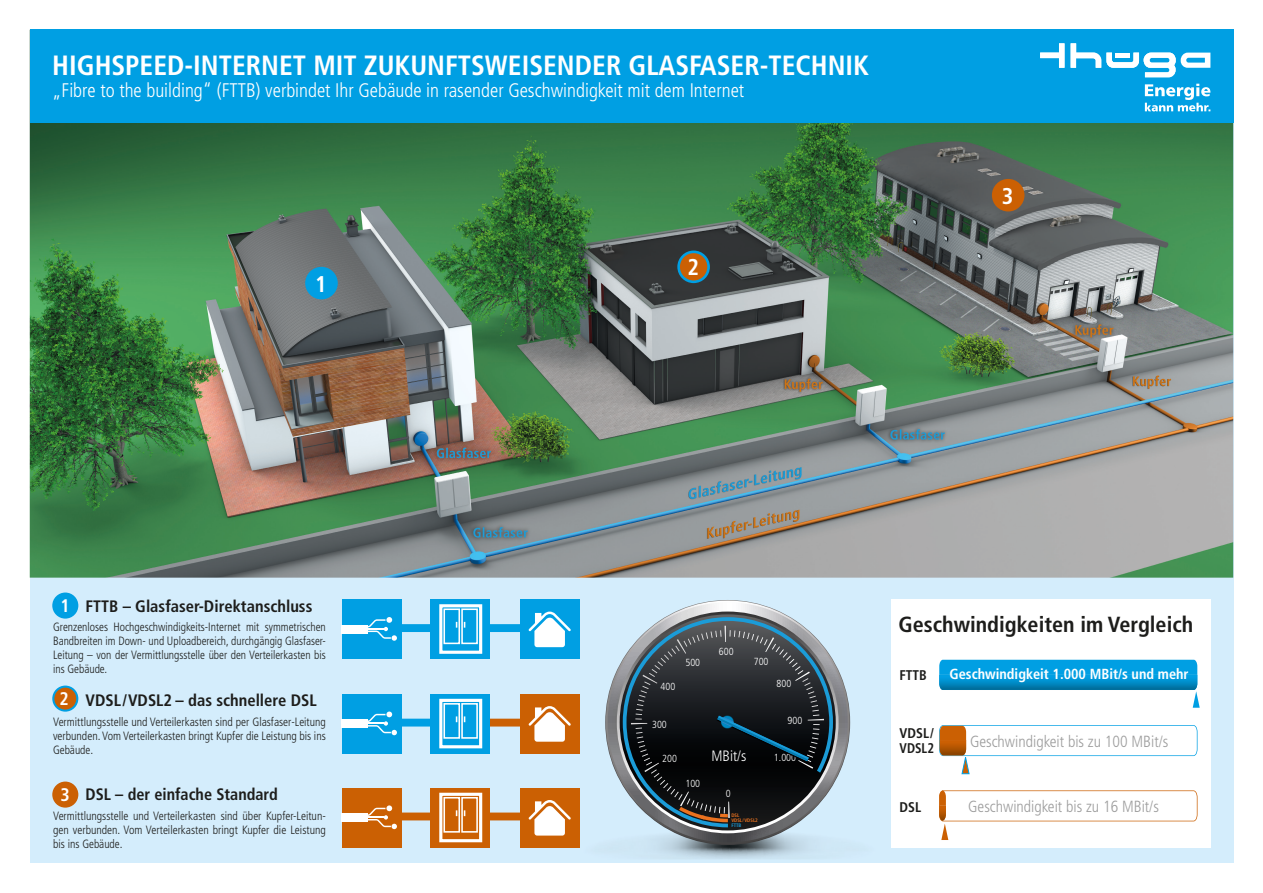
<style>
.page{position:relative;width:1263px;height:893px;background:#fff}
.page>*{position:absolute;margin:0;border:0;box-sizing:border-box;transform-origin:0 0}
.t1{font:700 condensed 27.9px "Frutiger LT Std";color:#fff}
.t2{font:700 condensed 22.8px "Frutiger LT Std";color:#fff}
.t3{font:700 condensed 21.9px "Frutiger LT Std";color:#1d1d1b}
.t4{font:300 condensed 19.65px "Frutiger LT Std";color:#fff}
.t5{font:700 condensed 18.3px "Frutiger LT Std";color:#fff}
.t6{font:700 condensed 16.5px "Frutiger LT Std";color:#1d1d1b}
.t7{font:300 condensed 16.2px "Frutiger LT Std";color:#9d9d9d}
.t8{font:300 condensed 15px "Frutiger LT Std";color:#fff}
.t9{font:700 condensed 14.55px "Frutiger LT Std";color:#fff}
.t10{font:700 condensed 14.1px/14.9px "Frutiger LT Std";color:#1d1d1b}
.t11{font:300 condensed 12px/14.1px "Frutiger LT Std";color:#1d1d1b;text-align:justify}
.t12{font:300 condensed 12px/14.1px "Frutiger LT Std";color:#1d1d1b;text-align:justify;scale:.95 1}
.t13{font:300 condensed 10.2px "Frutiger LT Std";color:#fff}
.t14{font:700 condensed 4.95px/4.9px "Frutiger LT Std";color:#eb721f}
.t15{font:700 condensed 4.95px "Frutiger LT Std";color:#1b9cd8}
</style>
<div class="page">
<div style="left:30px;top:30px;width:1203px;height:833px;background:#d4edfc"></div>
<img style="left:30px;top:123px;width:1203px;height:455px">
<img style="left:653px;top:845px;width:163px;height:14px">
<svg style="left:605px;top:600px;width:245px;height:245px"></svg>
<svg style="left:608px;top:602px;width:240px;height:240px"></svg>
<svg style="left:617px;top:611px;width:221px;height:222px"></svg>
<svg style="left:623px;top:617px;width:210px;height:210px;background:#39434a"></svg>
<div style="left:992px;top:179px;width:32px;height:32px;background:#cb6003;border-radius:50%"></div>
<div style="left:52px;top:782px;width:26px;height:26px;background:#cb6003;border-radius:50%"></div>
<div style="left:679px;top:252px;width:30px;height:30px;background:#cb6003;border-radius:50%"></div>
<div style="left:677px;top:251px;width:33px;height:32px;border:3px solid #009fe3;border-radius:50%"></div>
<div style="left:53px;top:687px;width:24px;height:24px;background:#cb6003;border-radius:50%"></div>
<div style="left:52px;top:686px;width:26px;height:26px;border:2px solid #009fe3;border-radius:50%"></div>
<div style="left:305px;top:267px;width:33px;height:32px;background:#009fe3;border-radius:50%"></div>
<div style="left:399px;top:812px;width:58px;height:8px;background:#cb6003"></div>
<div style="left:464px;top:812px;width:57px;height:8px;background:#cb6003"></div>
<div style="left:341px;top:788px;width:60px;height:60px;background:#cb6003"></div>
<div style="left:430px;top:788px;width:60px;height:60px;background:#cb6003"></div>
<div style="left:520px;top:788px;width:60px;height:60px;background:#cb6003"></div>
<svg style="left:528px;top:800px;width:43px;height:36px"></svg>
<svg style="left:367px;top:805px;width:30px;height:24px"></svg>
<div style="left:341px;top:813px;width:26px;height:9px;background:#fff"></div>
<div style="left:399px;top:719px;width:58px;height:7px;background:#009fe3"></div>
<div style="left:464px;top:719px;width:57px;height:7px;background:#cb6003"></div>
<div style="left:341px;top:694px;width:60px;height:60px;background:#009fe3"></div>
<div style="left:430px;top:694px;width:60px;height:60px;background:#009fe3"></div>
<div style="left:520px;top:694px;width:60px;height:60px;background:#cb6003"></div>
<svg style="left:528px;top:706px;width:43px;height:36px"></svg>
<svg style="left:367px;top:711px;width:30px;height:24px"></svg>
<div style="left:341px;top:719px;width:26px;height:9px;background:#fff"></div>
<div style="left:399px;top:624px;width:58px;height:8px;background:#009fe3"></div>
<div style="left:464px;top:624px;width:57px;height:8px;background:#009fe3"></div>
<div style="left:341px;top:599px;width:60px;height:60px;background:#009fe3"></div>
<div style="left:430px;top:599px;width:60px;height:60px;background:#009fe3"></div>
<div style="left:520px;top:599px;width:60px;height:60px;background:#009fe3"></div>
<svg style="left:528px;top:612px;width:43px;height:35px"></svg>
<div style="left:439px;top:604px;width:43px;height:50px;border:3px solid #fff"></div>
<div style="left:443px;top:608px;width:17px;height:36px;border:2px solid #fff"></div>
<div style="left:461px;top:608px;width:17px;height:36px;border:2px solid #fff"></div>
<div style="left:439px;top:699px;width:43px;height:49px;border:3px solid #fff"></div>
<div style="left:443px;top:703px;width:17px;height:36px;border:2px solid #fff"></div>
<div style="left:461px;top:703px;width:17px;height:36px;border:2px solid #fff"></div>
<div style="left:439px;top:793px;width:43px;height:49px;border:3px solid #fff"></div>
<div style="left:443px;top:797px;width:17px;height:36px;border:2px solid #fff"></div>
<div style="left:461px;top:797px;width:17px;height:36px;border:2px solid #fff"></div>
<svg style="left:362px;top:617px;width:35px;height:24px"></svg>
<hr style="left:362px;top:628px;width:21px;height:2px;background:#fff">
<div style="left:341px;top:625px;width:26px;height:8px;background:#fff"></div>
<div style="left:52px;top:592px;width:26px;height:27px;background:#009fe3;border-radius:50%"></div>
<div style="left:891px;top:599px;width:319px;height:249px;background:#fff"></div>
<svg style="left:939px;top:790px;width:258px;height:50px"></svg>
<svg style="left:939px;top:725px;width:258px;height:49px"></svg>
<svg style="left:939px;top:660px;width:261px;height:48px"></svg>
<div style="left:30px;top:30px;width:1203px;height:93px;background:#009fe3"></div>
<svg style="left:1040px;top:43px;width:24px;height:25px"></svg>
<svg style="left:1071px;top:43px;width:139px;height:34px"></svg>
<svg style="left:1145px;top:84px;width:65px;height:27px"></svg>
<h1 class="t1" style="left:52px;top:48px;width:818px">HIGHSPEED-INTERNET MIT ZUKUNFTSWEISENDER GLASFASER-TECHNIK</h1>
<h3 class="t4" style="left:52px;top:79px;width:693px">„Fibre to the building“ (FTTB) verbindet Ihr Gebäude in rasender Geschwindigkeit mit dem Internet</h3>
<h2 class="t2" style="left:315px;top:270px;width:13px">1</h2>
<h2 class="t2" style="left:688px;top:253px;width:13px">2</h2>
<h2 class="t2" style="left:1002px;top:182px;width:13px">3</h2>
<h3 class="t6" style="left:86px;top:596px;width:228px">FTTB – Glasfaser-Direktanschluss</h3>
<p class="t12" style="left:53px;top:620px;width:289px">Grenzenloses Hochgeschwindigkeits-Internet mit symmetrischen Bandbreiten im Down- und Uploadbereich, durchgängig Glasfaser-Leitung – von der Vermittlungsstelle über den Verteilerkasten bis ins Gebäude.</p>
<h3 class="t5" style="left:60px;top:595px;width:11px">1</h3>
<h3 class="t5" style="left:59px;top:688px;width:11px">2</h3>
<h3 class="t6" style="left:86px;top:691px;width:233px">VDSL/VDSL2 – das schnellere DSL</h3>
<p class="t11" style="left:53px;top:715px;width:274px">Vermittlungsstelle und Verteilerkasten sind per Glasfaser-Leitung verbunden. Vom Verteilerkasten bringt Kupfer die Leistung bis ins Gebäude.</p>
<h3 class="t6" style="left:86px;top:784px;width:194px">DSL – der einfache Standard</h3>
<p class="t11" style="left:53px;top:809px;width:274px">Vermittlungsstelle und Verteilerkasten sind über Kupfer-Leitun&shy;gen verbunden. Vom Verteilerkasten bringt Kupfer die Leistung bis ins Gebäude.</p>
<h3 class="t5" style="left:60px;top:784px;width:11px">3</h3>
<p class="t13" style="left:661px;top:681px;width:16px">400</p>
<p class="t13" style="left:685px;top:657px;width:16px">500</p>
<p class="t13" style="left:652px;top:719px;width:16px">300</p>
<p class="t13" style="left:662px;top:753px;width:16px">200</p>
<p class="t13" style="left:685px;top:778px;width:16px">100</p>
<p class="t13" style="left:719px;top:645px;width:16px">600</p>
<p class="t8" style="left:711px;top:748px;width:36px">MBit/s</p>
<p class="t13" style="left:754px;top:655px;width:16px">700</p>
<p class="t13" style="left:776px;top:678px;width:16px">800</p>
<p class="t13" style="left:787px;top:714px;width:16px">900</p>
<p class="t13" style="left:774px;top:752px;width:24px">1.000</p>
<p class="t13" style="left:726px;top:788px;width:6px">0</p>
<p class="t14" style="left:731px;top:813px;width:28px">DSL<br>VDSL/VDSL2</p>
<p class="t15" style="left:731px;top:823px;width:12px">FTTB</p>
<h3 class="t3" style="left:898px;top:611px;width:296px">Geschwindigkeiten im Vergleich</h3>
<p class="t10" style="left:899px;top:668px;width:29px">FTTB</p>
<p class="t9" style="left:949px;top:666px;width:241px">Geschwindigkeit 1.000 MBit/s und mehr</p>
<p class="t10" style="left:899px;top:726px;width:36px">VDSL/<br>VDSL2</p>
<h3 class="t7" style="left:970px;top:733px;width:200px">Geschwindigkeit bis zu 100 MBit/s</h3>
<p class="t10" style="left:899px;top:800px;width:23px">DSL</p>
<h3 class="t7" style="left:968px;top:797px;width:192px">Geschwindigkeit bis zu 16 MBit/s</h3>
</div>
